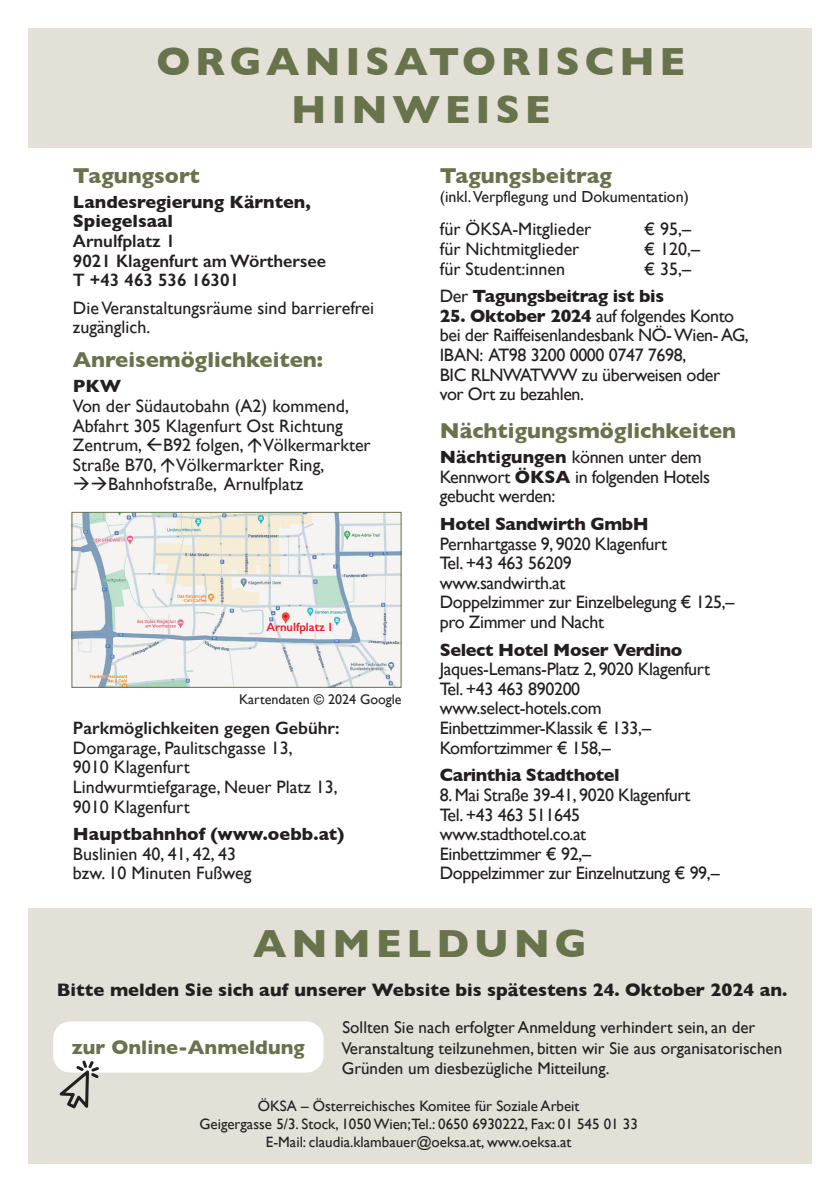
<style>
.page{position:relative;width:840px;height:1191px;background:#fff}
.page>*{position:absolute;margin:0;border:0;box-sizing:border-box;transform-origin:0 0}
.t1{font:700 40px/48px "Gill Sans";letter-spacing:.12em;color:#68734c;text-align:center}
.t2{font:700 22px "Gill Sans";color:#68734c}
.t3{font:700 20px "Gill Sans";color:#68734c}
.t4{font:700 18.4px "Gill Sans";color:#231f20}
.t5{font:18px/19.6px "Gill Sans";letter-spacing:-.02em;color:#231f20}
.t6{font:18px/19.6px "Gill Sans";color:#231f20}
.t7{font:700 18px/27.6px "Gill Sans";letter-spacing:-.02em;color:#231f20}
.t8{font:600 18px/19.6px "Gill Sans";color:#231f20}
.t9{font:700 18px/19.6px "Gill Sans";color:#231f20}
.t10{font:17px/20.4px "Gill Sans";color:#231f20}
.t11{font:16px "Gill Sans";color:#231f20}
.t12{font:15px/18px "Gill Sans";color:#231f20;text-align:center}
.t13{font:14px "Gill Sans";color:#231f20}
.t14{font:600 12px "Gill Sans";color:#ee1d23}
.s1{font-weight:400}
.s2{font-weight:700}
</style>
<div class="page">
<div style="left:28px;top:908px;width:783px;height:255px;background:#e2e0d7"></div>
<div style="left:28px;top:28px;width:783px;height:120px;background:#e2e0d7"></div>
<img style="left:73px;top:514px;width:326px;height:172px">
<div style="left:71px;top:512px;width:330px;height:176px;border:1px solid #68734c"></div>
<div style="left:53px;top:1021px;width:270px;height:51px;background:#fff;border-radius:17px"></div>
<svg style="left:60px;top:1060px;width:39px;height:48px"></svg>
<h1 class="t1" style="left:156px;top:36px;width:530px">ORGANISATORISCHE<br>HINWEISE</h1>
<p class="t2" style="left:73px;top:158px;width:128px">Tagungsort</p>
<p class="t9" style="left:73px;top:191px;width:239px">Landesregierung Kärnten,<br>Spiegelsaal</p>
<p class="t8" style="left:73px;top:231px;width:254px">Arnulfplatz 1<br>9021 Klagenfurt am Wörthersee<br>T +43 463 536 16301</p>
<p class="t6" style="left:73px;top:298px;width:302px">Die Veranstaltungsräume sind barrierefrei zugänglich.</p>
<p class="t2" style="left:73px;top:342px;width:251px">Anreisemöglichkeiten:</p>
<p class="t7" style="left:73px;top:372px;width:50px">PKW</p>
<p class="t6" style="left:73px;top:396px;width:299px">Von der Südautobahn (A2) kommend, Abfahrt 305 Klagenfurt Ost Richtung Zentrum, B92 folgen, Völkermarkter Straße B70, Völkermarkter Ring,</p>
<p class="t6" style="left:73px;top:474px;width:232px">→→Bahnhofstraße, Arnulfplatz</p>
<p class="t14" style="left:266px;top:620px;width:69px">Arnulfplatz 1</p>
<p class="t13" style="left:239px;top:691px;width:164px">Kartendaten © 2024 Google</p>
<p class="t8" style="left:73px;top:718px;width:268px">Parkmöglichkeiten gegen Gebühr:</p>
<p class="t6" style="left:73px;top:737px;width:266px">Domgarage, Paulitschgasse 13,<br>9010 Klagenfurt<br>Lindwurmtiefgarage, Neuer Platz 13,<br>9010 Klagenfurt</p>
<p class="t9" style="left:73px;top:824px;width:273px">Hauptbahnhof (www.oebb.at)</p>
<p class="t6" style="left:73px;top:843px;width:180px">Buslinien 40, 41, 42, 43 bzw. 10 Minuten Fußweg</p>
<p class="t2" style="left:439px;top:158px;width:173px">Tagungsbeitrag</p>
<p class="t11" style="left:439px;top:187px;width:250px">(inkl.Verpflegung und Dokumentation)</p>
<p class="t6" style="left:439px;top:219px;width:153px">für ÖKSA-Mitglieder</p>
<p class="t5" style="left:643px;top:219px;width:48px">€ 95,–</p>
<p class="t6" style="left:439px;top:239px;width:141px">für Nichtmitglieder</p>
<p class="t5" style="left:643px;top:239px;width:57px">€ 120,–</p>
<p class="t6" style="left:439px;top:258px;width:127px">für Student:innen</p>
<p class="t7" style="left:439px;top:254px;width:252px;text-indent:204px"><span class="s1">€ 35,–<br>Der</span> Tagungsbeitrag ist bis</p>
<p class="t5" style="left:439px;top:306px;width:310px"><span class="s2">25. Oktober 2024</span> auf folgendes Konto bei der Raiffeisenlandesbank NÖ- Wien- AG,<br>IBAN: AT98 3200 0000 0747 7698,<br>BIC RLNWATWW zu überweisen oder<br>vor Ort zu bezahlen.</p>
<p class="t2" style="left:439px;top:413px;width:298px">Nächtigungsmöglichkeiten</p>
<p class="t5" style="left:439px;top:447px;width:271px"><span class="s2">Nächtigungen</span> können unter dem<br>Kennwort <span class="s2">ÖKSA</span> in folgenden Hotels gebucht werden:</p>
<p class="t7" style="left:439px;top:510px;width:210px">Hotel Sandwirth GmbH</p>
<p class="t5" style="left:439px;top:533px;width:296px">Pernhartgasse 9, 9020 Klagenfurt<br>Tel. +43 463 56209<br>www.sandwirth.at<br>Doppelzimmer zur Einzelbelegung € 125,– pro Zimmer und Nacht</p>
<p class="t7" style="left:439px;top:635px;width:244px">Select Hotel Moser Verdino</p>
<p class="t5" style="left:439px;top:659px;width:271px">Jaques-Lemans-Platz 2, 9020 Klagenfurt<br>Tel. +43 463 890200 www.select-hotels.com<br>Einbettzimmer-Klassik € 133,–<br>Komfortzimmer € 158,–</p>
<p class="t7" style="left:439px;top:761px;width:181px">Carinthia Stadthotel</p>
<p class="t5" style="left:439px;top:785px;width:281px">8. Mai Straße 39-41, 9020 Klagenfurt<br>Tel. +43 463 511645 www.stadthotel.co.at<br>Einbettzimmer € 92,–<br>Doppelzimmer zur Einzelnutzung € 99,–</p>
<h1 class="t1" style="left:253px;top:918px;width:335px">ANMELDUNG</h1>
<p class="t4" style="left:57px;top:975px;width:731px">Bitte melden Sie sich auf unserer Website bis spätestens 24. Oktober 2024 an.</p>
<p class="t3" style="left:72px;top:1031px;width:234px">zur Online-Anmeldung</p>
<p class="t10" style="left:341px;top:1017px;width:442px">Sollten Sie nach erfolgter Anmeldung verhindert sein, an der<br>Veranstaltung teilzunehmen, bitten wir Sie aus organisatorischen<br>Gründen um diesbezügliche Mitteilung.</p>
<p class="t12" style="left:199px;top:1097px;width:439px">ÖKSA – Österreichisches Komitee für Soziale Arbeit<br>Geigergasse 5/3. Stock, 1050 Wien;Tel.: 0650 6930222, Fax: 01 545 01 33<br>E-Mail: claudia.klambauer@oeksa.at, www.oeksa.at</p>
</div>
